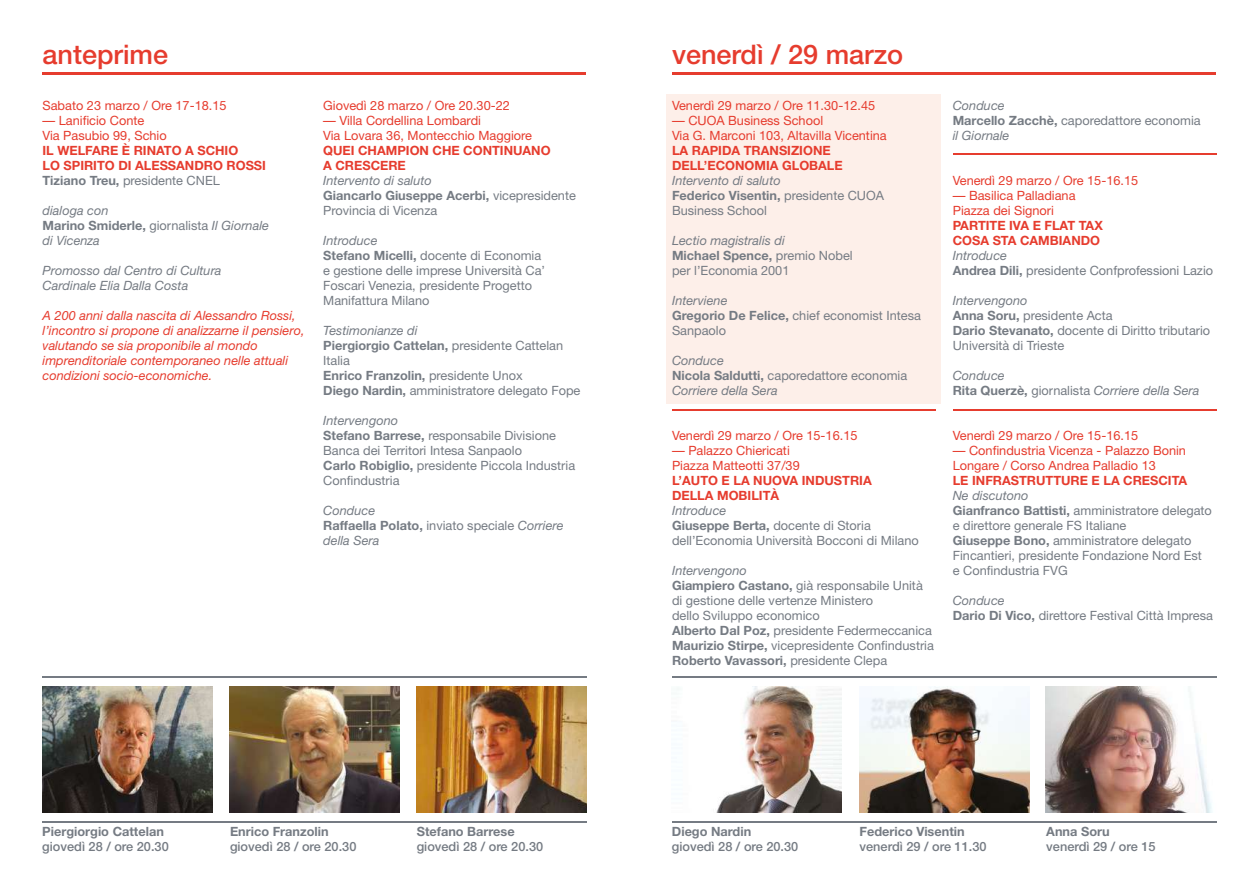
<style>
.page{position:relative;width:1259px;height:893px;background:#fff}
.page>*{position:absolute;margin:0;border:0;box-sizing:border-box;transform-origin:0 0}
.t1{font:500 27px "Helvetica Neue";color:#e63c2e}
.t2{font:12.75px/15px "Helvetica Neue";color:#757b83}
.t3{font:12.75px/15px "Helvetica Neue";color:#e63c2e}
.t4{font:italic 12.75px/15px "Helvetica Neue";color:#757b83}
.t5{font:700 12.75px/15px "Helvetica Neue";color:#e63c2e}
.t6{font:italic 12.75px/15px "Helvetica Neue";color:#e63c2e}
.t7{font:500 12.75px "Helvetica Neue";color:#757b83}
.t8{font:700 12.75px "Helvetica Neue";color:#757b83}
.s1{color:#757b83}
.s2{font-weight:400;color:#757b83}
.s3{font-weight:700;font-style:normal}
.s4{font-style:normal}
.s5{font-style:italic}
.s6{font-weight:700}
</style>
<div class="page">
<hr style="left:43px;top:676px;width:544px;height:2px;background:#757b83">
<hr style="left:672px;top:676px;width:544px;height:2px;background:#757b83">
<hr style="left:43px;top:821px;width:544px;height:2px;background:#757b83">
<hr style="left:672px;top:821px;width:544px;height:2px;background:#757b83">
<hr style="left:43px;top:72px;width:543px;height:3px;background:#e63c2e">
<img style="left:42px;top:687px;width:170px;height:125px">
<img style="left:229px;top:687px;width:171px;height:125px">
<img style="left:416px;top:687px;width:171px;height:125px">
<div style="left:666px;top:94px;width:275px;height:310px;background:#fdefe9"></div>
<hr style="left:672px;top:409px;width:263px;height:1px;background:#e63c2e">
<hr style="left:952px;top:154px;width:264px;height:1px;background:#e63c2e">
<hr style="left:952px;top:409px;width:264px;height:1px;background:#e63c2e">
<hr style="left:672px;top:72px;width:543px;height:3px;background:#e63c2e">
<img style="left:716px;top:687px;width:126px;height:125px">
<img style="left:1046px;top:687px;width:166px;height:125px">
<img style="left:859px;top:687px;width:170px;height:125px">
<h1 class="t1" style="left:43px;top:38px;width:127px">anteprime</h1>
<h1 class="t1" style="left:672px;top:38px;width:233px">venerdì / 29 marzo</h1>
<p class="t3" style="left:43px;top:98px;width:185px">Sabato 23 marzo / Ore 17-18.15</p>
<p class="t3" style="left:43px;top:113px;width:126px">— Lanificio Conte<br>Via Pasubio 99, Schio</p>
<p class="t5" style="left:43px;top:143px;width:225px">IL WELFARE È RINATO A SCHIO<br>LO SPIRITO DI ALESSANDRO ROSSI<br><span class="s1">Tiziano Treu,</span> <span class="s2">presidente CNEL</span></p>
<p class="t4" style="left:43px;top:203px;width:228px">dialoga con<br><span class="s3">Marino Smiderle,</span> <span class="s4">giornalista</span> Il Giornale di Vicenza</p>
<p class="t4" style="left:43px;top:263px;width:180px">Promosso dal Centro di Cultura<br>Cardinale Elia Dalla Costa</p>
<p class="t6" style="left:43px;top:308px;width:263px">A 200 anni dalla nascita di Alessandro Rossi, l’incontro si propone di analizzarne il pensiero, valutando se sia proponibile al mondo imprenditoriale contemporaneo nelle attuali condizioni socio-economiche.</p>
<p class="t3" style="left:323px;top:98px;width:188px">Giovedì 28 marzo / Ore 20.30-22</p>
<p class="t3" style="left:323px;top:113px;width:210px">— Villa Cordellina Lombardi<br>Via Lovara 36, Montecchio Maggiore</p>
<p class="t5" style="left:323px;top:143px;width:229px">QUEI CHAMPION CHE CONTINUANO<br>A CRESCERE</p>
<p class="t2" style="left:323px;top:173px;width:254px"><span class="s5">Intervento di saluto<br></span><span class="s6">Giancarlo Giuseppe Acerbi,</span> vicepresidente<br>Provincia di Vicenza</p>
<p class="t2" style="left:323px;top:233px;width:223px"><span class="s5">Introduce<br></span><span class="s6">Stefano Micelli,</span> docente di Economia e gestione delle imprese Università Ca’<br>Foscari Venezia, presidente Progetto<br>Manifattura Milano</p>
<p class="t2" style="left:323px;top:323px;width:259px"><span class="s5">Testimonianze di<br></span><span class="s6">Piergiorgio Cattelan,</span> presidente Cattelan<br>Italia<br><span class="s6">Enrico Franzolin,</span> presidente Unox<br><span class="s6">Diego Nardin,</span> amministratore delegato Fope</p>
<p class="t2" style="left:323px;top:413px;width:253px"><span class="s5">Intervengono<br></span><span class="s6">Stefano Barrese,</span> responsabile Divisione<br>Banca dei Territori Intesa Sanpaolo<br><span class="s6">Carlo Robiglio,</span> presidente Piccola Industria<br>Confindustria</p>
<p class="t4" style="left:323px;top:503px;width:242px">Conduce<br><span class="s3">Raffaella Polato,</span> <span class="s4">inviato speciale</span> Corriere della Sera</p>
<p class="t3" style="left:672px;top:98px;width:205px">Venerdì 29 marzo / Ore 11.30-12.45</p>
<p class="t3" style="left:672px;top:113px;width:216px">— CUOA Business School<br>Via G. Marconi 103, Altavilla Vicentina</p>
<p class="t5" style="left:672px;top:143px;width:172px">LA RAPIDA TRANSIZIONE<br>DELL’ECONOMIA GLOBALE</p>
<p class="t2" style="left:672px;top:173px;width:214px"><span class="s5">Intervento di saluto<br></span><span class="s6">Federico Visentin,</span> presidente CUOA<br>Business School</p>
<p class="t2" style="left:672px;top:233px;width:182px"><span class="s5">Lectio magistralis di<br></span><span class="s6">Michael Spence,</span> premio Nobel per l’Economia 2001</p>
<p class="t2" style="left:672px;top:293px;width:250px"><span class="s5">Interviene<br></span><span class="s6">Gregorio De Felice,</span> chief economist Intesa<br>Sanpaolo</p>
<p class="t4" style="left:672px;top:353px;width:237px">Conduce<br><span class="s3">Nicola Saldutti,</span> <span class="s4">caporedattore economia<br></span>Corriere della Sera</p>
<p class="t3" style="left:672px;top:428px;width:187px">Venerdì 29 marzo / Ore 15-16.15</p>
<p class="t3" style="left:672px;top:443px;width:129px">— Palazzo Chiericati<br>Piazza Matteotti 37/39</p>
<p class="t5" style="left:672px;top:473px;width:201px">L’AUTO E LA NUOVA INDUSTRIA<br>DELLA MOBILITÀ</p>
<p class="t2" style="left:672px;top:503px;width:248px"><span class="s5">Introduce<br></span><span class="s6">Giuseppe Berta,</span> docente di Storia dell’Economia Università Bocconi di Milano</p>
<p class="t2" style="left:672px;top:563px;width:263px"><span class="s5">Intervengono<br></span><span class="s6">Giampiero Castano,</span> già responsabile Unità di gestione delle vertenze Ministero<br>dello Sviluppo economico<br><span class="s6">Alberto Dal Poz,</span> presidente Federmeccanica <span class="s6">Maurizio Stirpe,</span> vicepresidente Confindustria <span class="s6">Roberto Vavassori,</span> presidente Clepa</p>
<p class="t2" style="left:952px;top:98px;width:249px"><span class="s5">Conduce<br></span><span class="s6">Marcello Zacchè,</span> caporedattore economia <span class="s5">il Giornale</span></p>
<p class="t3" style="left:952px;top:173px;width:187px">Venerdì 29 marzo / Ore 15-16.15</p>
<p class="t3" style="left:952px;top:188px;width:124px">— Basilica Palladiana<br>Piazza dei Signori</p>
<p class="t5" style="left:952px;top:218px;width:152px">PARTITE IVA E FLAT TAX<br>COSA STA CAMBIANDO</p>
<p class="t2" style="left:952px;top:248px;width:262px"><span class="s5">Introduce<br></span><span class="s6">Andrea Dili,</span> presidente Confprofessioni Lazio</p>
<p class="t2" style="left:952px;top:293px;width:259px"><span class="s5">Intervengono<br></span><span class="s6">Anna Soru,</span> presidente Acta<br><span class="s6">Dario Stevanato,</span> docente di Diritto tributario<br>Università di Trieste</p>
<p class="t4" style="left:952px;top:368px;width:248px">Conduce<br><span class="s3">Rita Querzè,</span> <span class="s4">giornalista</span> Corriere della Sera</p>
<p class="t3" style="left:952px;top:428px;width:187px">Venerdì 29 marzo / Ore 15-16.15</p>
<p class="t3" style="left:952px;top:443px;width:235px">— Confindustria Vicenza - Palazzo Bonin<br>Longare / Corso Andrea Palladio 13</p>
<p class="t5" style="left:952px;top:473px;width:236px">LE INFRASTRUTTURE E LA CRESCITA</p>
<p class="t2" style="left:952px;top:488px;width:261px"><span class="s5">Ne discutono<br></span><span class="s6">Gianfranco Battisti,</span> amministratore delegato e direttore generale FS Italiane<br><span class="s6">Giuseppe Bono,</span> amministratore delegato Fincantieri, presidente Fondazione Nord Est e Confindustria FVG</p>
<p class="t2" style="left:952px;top:593px;width:262px"><span class="s5">Conduce<br></span><span class="s6">Dario Di Vico,</span> direttore Festival Città Impresa</p>
<p class="t8" style="left:42px;top:824px;width:123px">Piergiorgio Cattelan</p>
<p class="t7" style="left:42px;top:839px;width:128px">giovedì 28 / ore 20.30</p>
<p class="t8" style="left:230px;top:824px;width:100px">Enrico Franzolin</p>
<p class="t7" style="left:230px;top:839px;width:128px">giovedì 28 / ore 20.30</p>
<p class="t8" style="left:417px;top:824px;width:100px">Stefano Barrese</p>
<p class="t7" style="left:417px;top:839px;width:128px">giovedì 28 / ore 20.30</p>
<p class="t8" style="left:672px;top:824px;width:81px">Diego Nardin</p>
<p class="t7" style="left:672px;top:839px;width:128px">giovedì 28 / ore 20.30</p>
<p class="t8" style="left:859px;top:824px;width:107px">Federico Visentin</p>
<p class="t7" style="left:859px;top:839px;width:128px">venerdì 29 / ore 11.30</p>
<p class="t8" style="left:1046px;top:824px;width:65px">Anna Soru</p>
<p class="t7" style="left:1046px;top:839px;width:111px">venerdì 29 / ore 15</p>
</div>
